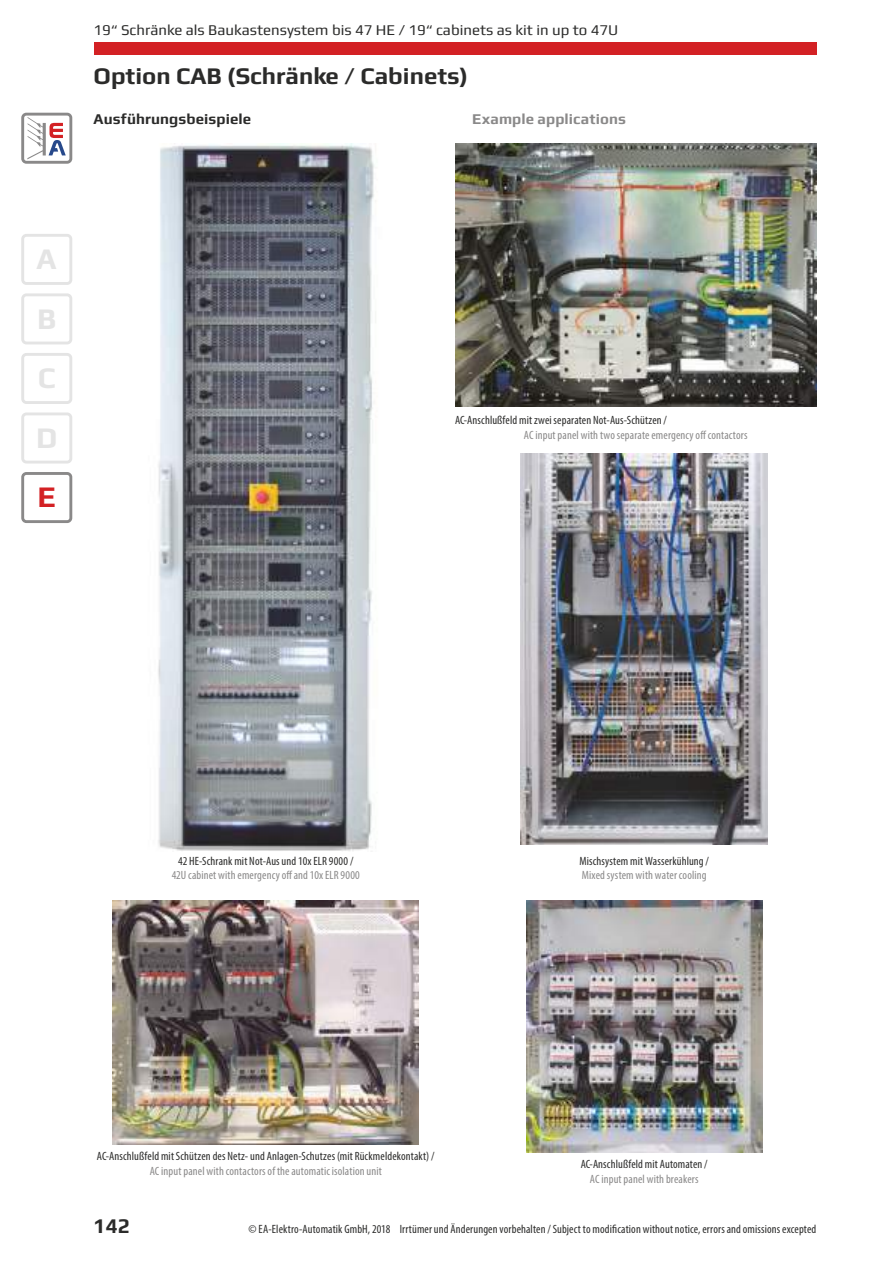
<style>
.page{position:relative;width:893px;height:1263px;background:#fff}
.page>*{position:absolute;margin:0;border:0;box-sizing:border-box;transform-origin:0 0}
.t1{font:700 30px/59.6px "Play";color:#e4e4e4;text-align:justify}
.t2{font:700 30px "Play";color:#d32124}
.t3{font:700 24px "Play";color:#2b2b2a}
.t4{font:700 21px "Play";color:#2b2b2a}
.t5{font:15px "Play";color:#2b2b2a}
.t6{font:700 15px "Play";letter-spacing:.005em;color:#2b2b2a}
.t7{font:700 15px "Play";letter-spacing:.005em;color:#8a8989}
.t8{font:condensed 12px "Myriad Pro";letter-spacing:.01em;color:#2b2b2a}
.t9{font:condensed 12px "Myriad Pro";letter-spacing:.01em;color:#8a8989}
</style>
<div class="page">
<div style="left:21px;top:113px;width:51px;height:51px;border:3px solid #8a8989;border-radius:4px"></div>
<svg style="left:27px;top:117px;width:39px;height:42px"></svg>
<div style="left:94px;top:43px;width:722px;height:12px;background:#d32124"></div>
<img style="left:113px;top:900px;width:306px;height:244px">
<img style="left:521px;top:454px;width:247px;height:391px">
<img style="left:526px;top:900px;width:236px;height:252px">
<img style="left:158px;top:144px;width:218px;height:707px">
<img style="left:455px;top:144px;width:361px;height:262px">
<div style="left:21px;top:234px;width:51px;height:51px;border:3px solid #e4e4e4;border-radius:4px"></div>
<div style="left:21px;top:293px;width:51px;height:51px;border:3px solid #e4e4e4;border-radius:4px"></div>
<div style="left:21px;top:353px;width:51px;height:51px;border:3px solid #e4e4e4;border-radius:4px"></div>
<div style="left:21px;top:412px;width:51px;height:51px;border:3px solid #e4e4e4;border-radius:4px"></div>
<div style="left:21px;top:472px;width:51px;height:51px;border:3px solid #8a8989;border-radius:4px"></div>
<p class="t5" style="left:94px;top:21px;width:526px">19“ Schränke als Baukastensystem bis 47 HE / 19“ cabinets as kit in up to 47U</p>
<h2 class="t3" style="left:94px;top:61px;width:376px">Option CAB (Schränke / Cabinets)</h2>
<p class="t6" style="left:94px;top:110px;width:159px">Ausführungsbeispiele</p>
<p class="t7" style="left:472px;top:110px;width:155px">Example applications</p>
<h1 class="t1" style="left:36px;top:229px;width:23px">A B C D</h1>
<h1 class="t2" style="left:37px;top:479px;width:20px">E</h1>
<p class="t8" style="left:455px;top:413px;width:213px">AC-Anschlußfeld mit zwei separaten Not-Aus-Schützen /</p>
<p class="t9" style="left:524px;top:428px;width:225px">AC input panel with two separate emergency off contactors</p>
<p class="t8" style="left:178px;top:853px;width:177px">42 HE-Schrank mit Not-Aus und 10x ELR 9000 /</p>
<p class="t9" style="left:172px;top:868px;width:190px">42U cabinet with emergency off and 10x ELR 9000</p>
<p class="t8" style="left:97px;top:1149px;width:339px">AC-Anschlußfeld mit Schützen des Netz- und Anlagen-Schutzes (mit Rückmeldekontakt) /</p>
<p class="t9" style="left:150px;top:1163px;width:234px">AC input panel with contactors of the automatic isolation unit</p>
<p class="t8" style="left:579px;top:853px;width:131px">Mischsystem mit Wasserkühlung /</p>
<p class="t9" style="left:582px;top:868px;width:126px">Mixed system with water cooling</p>
<p class="t8" style="left:581px;top:1157px;width:128px">AC-Anschlußfeld mit Automaten /</p>
<p class="t9" style="left:590px;top:1171px;width:110px">AC input panel with breakers</p>
<h3 class="t4" style="left:94px;top:1213px;width:38px">142</h3>
<p class="t8" style="left:249px;top:1222px;width:569px">© EA-Elektro-Automatik GmbH, 2018 Irrtümer und Änderungen vorbehalten / Subject to modification without notice, errors and omissions excepted</p>
</div>
